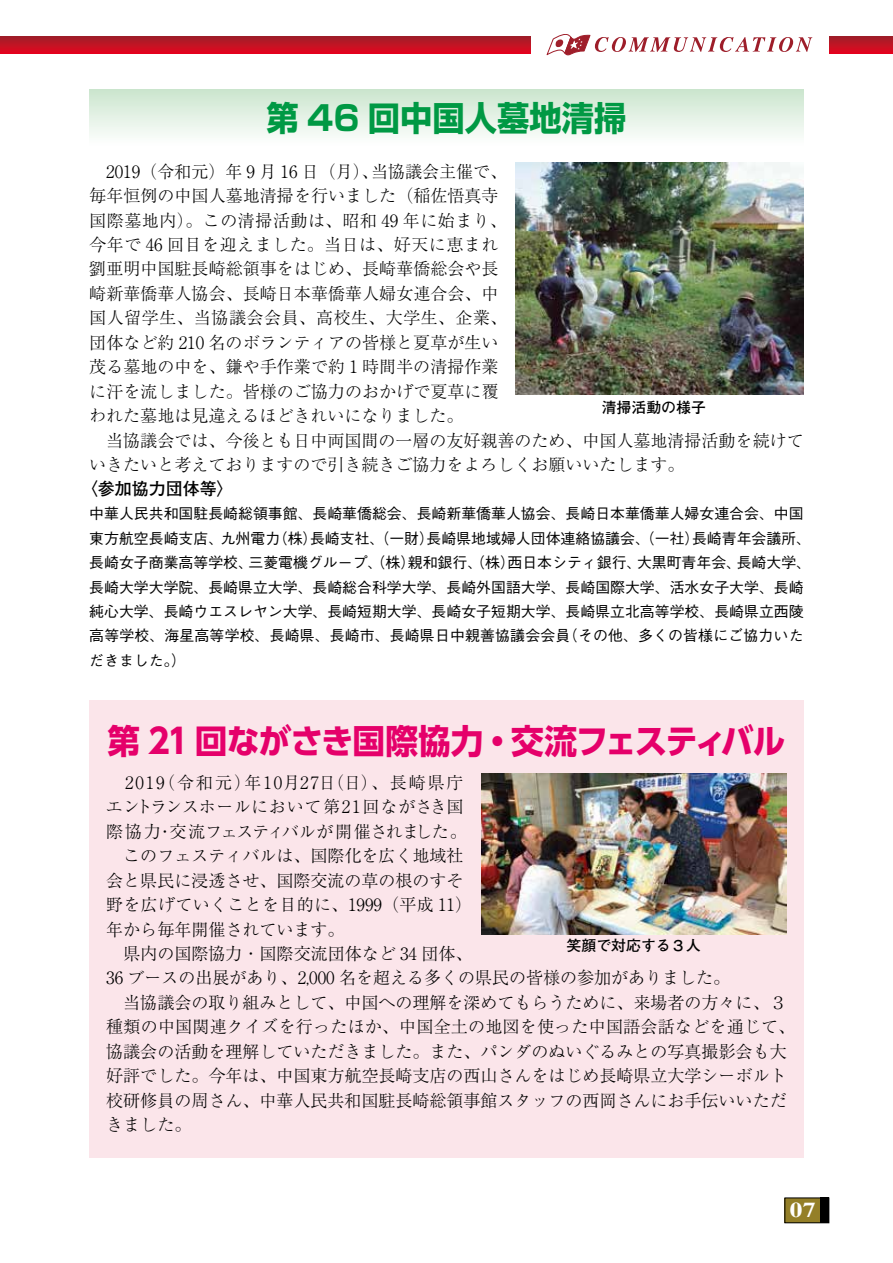
<style>
.page{position:relative;width:893px;height:1263px;background:#fff}
.page>*{position:absolute;margin:0;border:0;box-sizing:border-box;transform-origin:0 0}
.t1{font:700 34.05px "UD Shin Go Pr 6";letter-spacing:-.04em;color:#e5006a;scale:.96 1}
.t2{font:700 34.05px "Shin Go Pr 6";color:#094;scale:.95 1}
.t3{font:700 21.3px "Times New Roman";color:#fff;scale:1.25 1}
.t4{font:300 16.95px/24.5px "Ryumin Pr 6";color:#000}
.t5{font:700 16.95px "Futo Go B101 Pr 6";color:#000}
.t6{font:500 14.85px/24.5px "Gothic BBB Pr 6";color:#000}
.t7{font:700 14.85px "Futo Go B101 Pr 6";color:#000}
</style>
<div class="page">
<svg style="left:0;top:36px;width:893px;height:17px;background:#bf1223"></svg>
<div style="left:531px;top:34px;width:298px;height:21px;background:#fff"></div>
<svg style="left:546px;top:34px;width:266px;height:22px"></svg>
<div style="left:785px;top:1198px;width:44px;height:25px;background:#947f28"></div>
<div style="left:784px;top:1197px;width:45px;height:26px;border:1px solid #000"></div>
<div style="left:821px;top:1197px;width:8px;height:26px;background:#000"></div>
<div style="left:89px;top:89px;width:715px;height:58px;background:linear-gradient(to bottom,#cbe5ce,#fff)"></div>
<img style="left:516px;top:163px;width:288px;height:232px">
<div style="left:89px;top:701px;width:715px;height:457px;background:#fbe5ea"></div>
<img style="left:481px;top:774px;width:306px;height:160px">
<h1 class="t2" style="left:267px;top:91px;width:380px">第 46 回中国人墓地清掃</h1>
<p class="t4" style="left:89px;top:158px;width:716px">　2019（令和元）年 9 月 16 日（月）、当協議会主催で、<br>毎年恒例の中国人墓地清掃を行いました（稲佐悟真寺<br>国際墓地内）。この清掃活動は、昭和 49 年に始まり、<br>今年で 46 回目を迎えました。当日は、好天に恵まれ<br>劉亜明中国駐長崎総領事をはじめ、長崎華僑総会や長<br>崎新華僑華人協会、長崎日本華僑華人婦女連合会、中<br>国人留学生、当協議会会員、高校生、大学生、企業、<br>団体など約 210 名のボランティアの皆様と夏草が生い<br>茂る墓地の中を、鎌や手作業で約 1 時間半の清掃作業<br>に汗を流しました。皆様のご協力のおかげで夏草に覆<br>われた墓地は見違えるほどきれいになりました。<br>　当協議会では、今後とも日中両国間の一層の友好親善のため、中国人墓地清掃活動を続けていきたいと考えておりますので引き続きご協力をよろしくお願いいたします。</p>
<p class="t5" style="left:81px;top:475px;width:155px">〈参加協力団体等〉</p>
<p class="t6" style="left:89px;top:500px;width:723px">中華人民共和国駐長崎総領事館、長崎華僑総会、長崎新華僑華人協会、長崎日本華僑華人婦女連合会、中国東方航空長崎支店、九州電力（株）長崎支社、（一財）長崎県地域婦人団体連絡協議会、（一社）長崎青年会議所、長崎女子商業高等学校、三菱電機グループ、（株）親和銀行、（株）西日本シティ銀行、大黒町青年会、長崎大学、長崎大学大学院、長崎県立大学、長崎総合科学大学、長崎外国語大学、長崎国際大学、活水女子大学、長崎純心大学、長崎ウエスレヤン大学、長崎短期大学、長崎女子短期大学、長崎県立北高等学校、長崎県立西陵高等学校、海星高等学校、長崎県、長崎市、長崎県日中親善協議会会員（その他、多くの皆様にご協力いただきました。）</p>
<p class="t7" style="left:602px;top:395px;width:106px">清掃活動の様子</p>
<h1 class="t1" style="left:108px;top:714px;width:708px">第 21 回ながさき国際協力・交流フェスティバル</h1>
<p class="t4" style="left:106px;top:769px;width:691px">　2019（令和元）年10月27日（日）、長崎県庁<br>エントランスホールにおいて第21回ながさき国<br>際協力・交流フェスティバルが開催されました。<br>　このフェスティバルは、国際化を広く地域社<br>会と県民に浸透させ、国際交流の草の根のすそ<br>野を広げていくことを目的に、1999（平成 11）<br>年から毎年開催されています。<br>　県内の国際協力・国際交流団体など 34 団体、<br>36 ブースの出展があり、2,000 名を超える多くの県民の皆様の参加がありました。<br>　当協議会の取り組みとして、中国への理解を深めてもらうために、来場者の方々に、３種類の中国関連クイズを行ったほか、中国全土の地図を使った中国語会話などを通じて、協議会の活動を理解していただきました。また、パンダのぬいぐるみとの写真撮影会も大好評でした。今年は、中国東方航空長崎支店の西山さんをはじめ長崎県立大学シーボルト校研修員の周さん、中華人民共和国駐長崎総領事館スタッフの西岡さんにお手伝いいただきました。</p>
<p class="t7" style="left:567px;top:934px;width:135px">笑顔で対応する３人</p>
<p class="t3" style="left:789px;top:1195px;width:23px">07</p>
</div>
